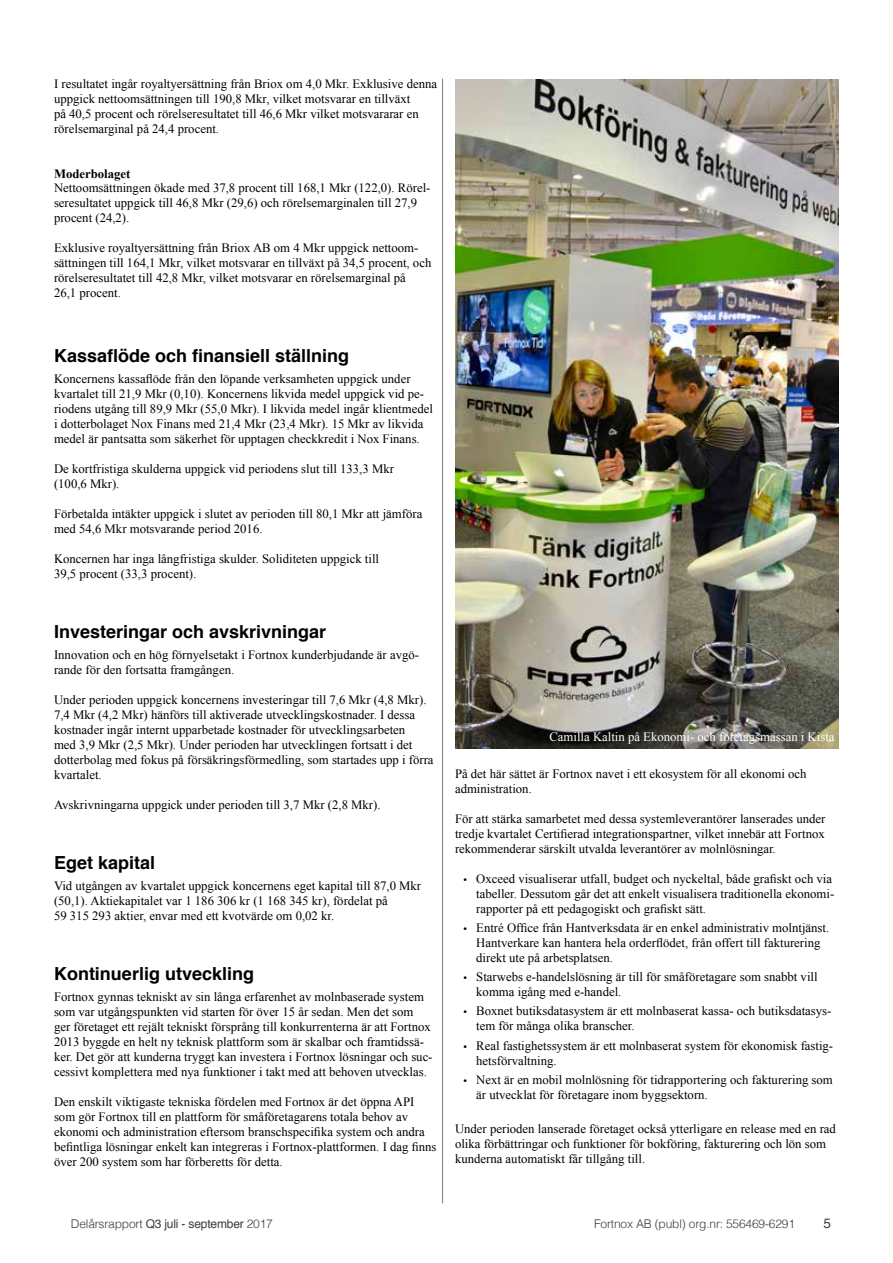
<style>
.page{position:relative;width:893px;height:1263px;background:#fff}
.page>*{position:absolute;margin:0;border:0;box-sizing:border-box;transform-origin:0 0}
.t1{font:700 18px "Helvetica";color:#000}
.t2{font:13.5px "Helvetica";color:#3c3c3b}
.t3{font:12.75px/15px "Times New Roman";color:#000}
.t4{font:12.75px "Times New Roman";color:#fff}
.t5{font:700 12.75px "Times New Roman";color:#000}
.t6{font:300 12px "Helvetica";letter-spacing:-.015em;color:#3c3c3b}
.s1{font-family:"Myriad Pro"}
.s2{font-weight:400}
</style>
<div class="page">
<hr style="left:442px;top:79px;width:1px;height:1124px;background:#797979">
<img style="left:455px;top:80px;width:384px;height:668px">
<p class="t3" style="left:54px;top:76px;width:385px">I resultatet ingår royaltyersättning från Briox om 4,0 Mkr. Exklusive denna uppgick nettoomsättningen till 190,8 Mkr, vilket motsvarar en tillväxt<br>på 40,5 procent och rörelseresultatet till 46,6 Mkr vilket motsvararar en rörelsemarginal på 24,4 procent.</p>
<p class="t5" style="left:54px;top:164px;width:78px">Moderbolaget</p>
<p class="t3" style="left:54px;top:181px;width:378px">Nettoomsättningen ökade med 37,8 procent till 168,1 Mkr (122,0). Rörel&shy;seresultatet uppgick till 46,8 Mkr (29,6) och rörelsemarginalen till 27,9 procent (24,2).</p>
<p class="t3" style="left:54px;top:240px;width:379px">Exklusive royaltyersättning från Briox AB om 4 Mkr uppgick nettoom&shy;sättningen till 164,1 Mkr, vilket motsvarar en tillväxt på 34,5 procent, och rörelseresultatet till 42,8 Mkr, vilket motsvarar en rörelsemarginal på 26,1 procent.</p>
<h1 class="t1" style="left:54px;top:341px;width:297px">Kassaflöde och finansiell ställning</h1>
<p class="t3" style="left:54px;top:371px;width:380px">Koncernens kassaflöde från den löpande verksamheten uppgick under kvartalet till 21,9 Mkr (0,10). Koncernens likvida medel uppgick vid pe&shy;riodens utgång till 89,9 Mkr (55,0 Mkr). I likvida medel ingår klientmedel i dotterbolaget Nox Finans med 21,4 Mkr (23,4 Mkr). 15 Mkr av likvida medel är pantsatta som säkerhet för upptagen checkkredit i Nox Finans.</p>
<p class="t3" style="left:54px;top:461px;width:341px">De kortfristiga skulderna uppgick vid periodens slut till 133,3 Mkr (100,6 Mkr).</p>
<p class="t3" style="left:54px;top:506px;width:370px">Förbetalda intäkter uppgick i slutet av perioden till 80,1 Mkr att jämföra med 54,6 Mkr motsvarande period 2016.</p>
<p class="t3" style="left:54px;top:551px;width:327px">Koncernen har inga långfristiga skulder. Soliditeten uppgick till<br>39,5 procent (33,3 procent).</p>
<h1 class="t1" style="left:54px;top:617px;width:274px">Investeringar och avskrivningar</h1>
<p class="t3" style="left:54px;top:647px;width:367px">Innovation och en hög förnyelsetakt i Fortnox kunderbjudande är avgö&shy;rande för den fortsatta framgången.</p>
<p class="t3" style="left:54px;top:692px;width:381px">Under perioden uppgick koncernens investeringar till 7,6 Mkr (4,8 Mkr).<br>7,4 Mkr (4,2 Mkr) hänförs till aktiverade utvecklingskostnader. I dessa kostnader ingår internt upparbetade kostnader för utvecklingsarbeten<br>med 3,9 Mkr (2,5 Mkr). Under perioden har utvecklingen fortsatt i det dotterbolag med fokus på försäkringsförmedling, som startades upp i förra kvartalet.</p>
<p class="t3" style="left:54px;top:797px;width:328px">Avskrivningarna uppgick under perioden till 3,7 Mkr (2,8 Mkr).</p>
<h1 class="t1" style="left:54px;top:848px;width:103px">Eget kapital</h1>
<p class="t3" style="left:54px;top:878px;width:369px">Vid utgången av kvartalet uppgick koncernens eget kapital till 87,0 Mkr (50,1). Aktiekapitalet var 1 186 306 kr (1 168 345 kr), fördelat på<br>59 315 293 aktier, envar med ett kvotvärde om 0,02 kr.</p>
<h1 class="t1" style="left:54px;top:959px;width:202px">Kontinuerlig utveckling</h1>
<p class="t3" style="left:54px;top:989px;width:380px">Fortnox gynnas tekniskt av sin långa erfarenhet av molnbaserade system som var utgångspunkten vid starten för över 15 år sedan. Men det som ger företaget ett rejält tekniskt försprång till konkurrenterna är att Fortnox 2013 byggde en helt ny teknisk plattform som är skalbar och framtidssä&shy;ker. Det gör att kunderna tryggt kan investera i Fortnox lösningar och suc&shy;cessivt komplettera med nya funktioner i takt med att behoven utvecklas.</p>
<p class="t3" style="left:54px;top:1094px;width:384px">Den enskilt viktigaste tekniska fördelen med Fortnox är det öppna API som gör Fortnox till en plattform för småföretagarens totala behov av ekonomi och administration eftersom branschspecifika system och andra befintliga lösningar enkelt kan integreras i Fortnox-plattformen. I dag finns över 200 system som har förberetts för detta.</p>
<p class="t4" style="left:549px;top:728px;width:287px">Camilla Kaltin på Ekonomi- och företagsmässan i Kista</p>
<p class="t3" style="left:455px;top:765px;width:353px">På det här sättet är Fortnox navet i ett ekosystem för all ekonomi och administration.</p>
<p class="t3" style="left:455px;top:810px;width:372px;text-align:justify">För att stärka samarbetet med dessa systemleverantörer lanserades under tredje kvartalet Certifierad integrationspartner, vilket innebär att Fortnox rekommenderar särskilt utvalda leverantörer av molnlösningar.</p>
<p class="t3" style="left:476px;top:870px;width:359px;text-indent:-13px"><span class="s1">•</span> Oxceed visualiserar utfall, budget och nyckeltal, både grafiskt och via tabeller. Dessutom går det att enkelt visualisera traditionella ekonomi&shy;rapporter på ett pedagogiskt och grafiskt sätt.</p>
<p class="t3" style="left:476px;top:920px;width:355px;text-indent:-13px"><span class="s1">•</span> Entré Office från Hantverksdata är en enkel administrativ molntjänst.<br>Hantverkare kan hantera hela orderflödet, från offert till fakturering direkt ute på arbetsplatsen.</p>
<p class="t3" style="left:476px;top:969px;width:343px;text-indent:-13px"><span class="s1">•</span> Starwebs e-handelslösning är till för småföretagare som snabbt vill komma igång med e-handel.</p>
<p class="t3" style="left:476px;top:1003px;width:357px;text-indent:-13px"><span class="s1">•</span> Boxnet butiksdatasystem är ett molnbaserat kassa- och butiksdatasys&shy;tem för många olika branscher.</p>
<p class="t3" style="left:476px;top:1037px;width:358px;text-indent:-13px"><span class="s1">•</span> Real fastighetssystem är ett molnbaserat system för ekonomisk fastig&shy;hetsförvaltning.</p>
<p class="t3" style="left:476px;top:1072px;width:358px;text-indent:-13px"><span class="s1">•</span> Next är en mobil molnlösning för tidrapportering och fakturering som är utvecklat för företagare inom byggsektorn.</p>
<p class="t3" style="left:455px;top:1121px;width:382px">Under perioden lanserade företaget också ytterligare en release med en rad olika förbättringar och funktioner för bokföring, fakturering och lön som kunderna automatiskt får tillgång till.</p>
<p class="t6" style="left:71px;top:1214px;width:204px">Delårsrapport <span class="s2">Q3 juli - september</span> 2017</p>
<p class="t6" style="left:594px;top:1214px;width:202px">Fortnox AB (publ) org.nr: 556469-6291</p>
<p class="t2" style="left:824px;top:1212px;width:9px">5</p>
</div>
